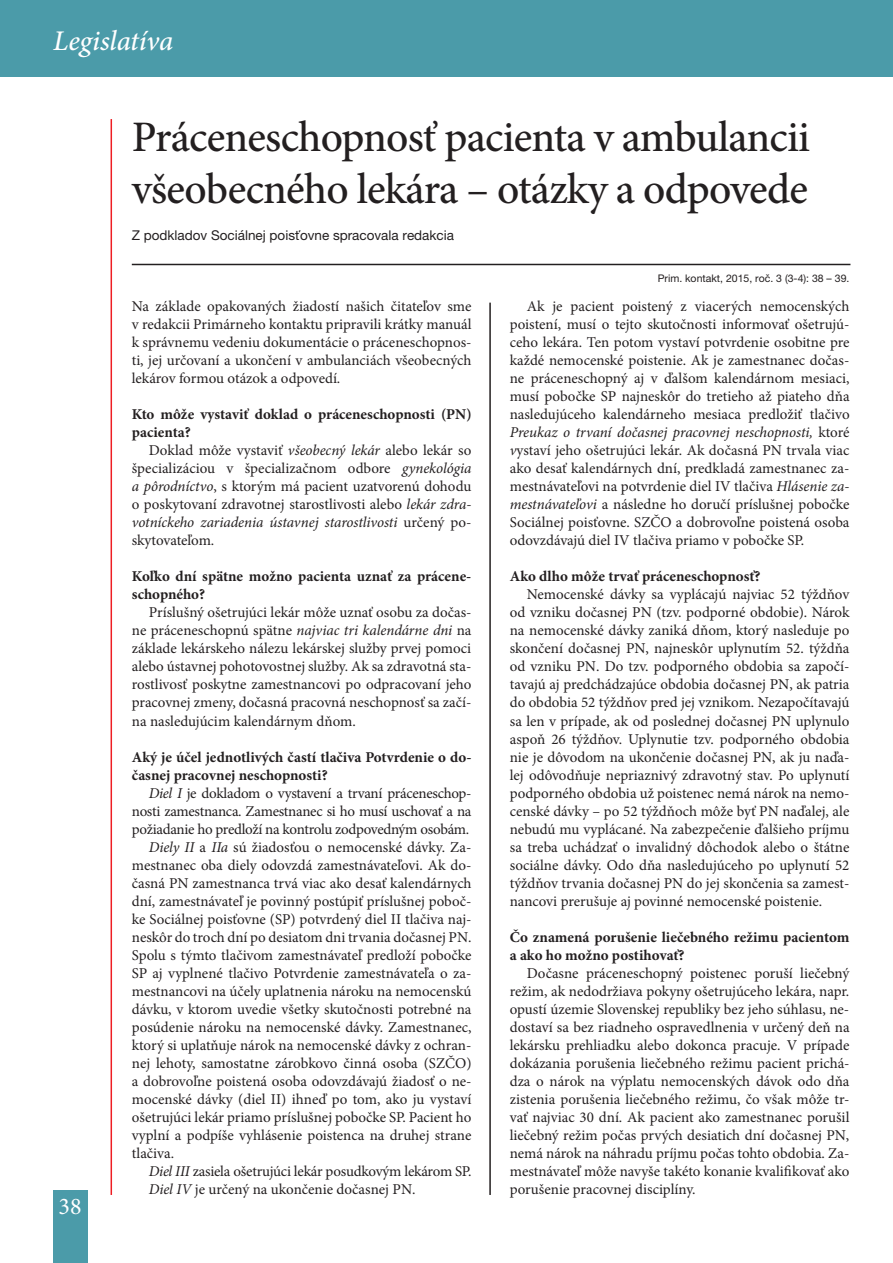
<style>
.page{position:relative;width:893px;height:1263px;background:#fff}
.page>*{position:absolute;margin:0;border:0;box-sizing:border-box;transform-origin:0 0}
.t1{font:500 43.5px/52.2px "Minion Pro";letter-spacing:-.02em;color:#231f20}
.t2{font:italic 500 28.5px "Minion Pro";letter-spacing:-.005em;color:#fff}
.t3{font:24px "Minion Pro";color:#fff}
.t4{font:15px/18px "Minion Pro";color:#231f20;text-align:justify}
.t5{font:700 15px/18px "Minion Pro";color:#231f20}
.t6{font:15px "Minion Pro";letter-spacing:-.02em;color:#231f20}
.t7{font:15px "Minion Pro";letter-spacing:-.025em;color:#231f20}
.t8{font:13.5px "Helvetica Neue LT Pro";color:#231f20}
.t9{font:10.5px "Helvetica Neue LT Pro";color:#231f20}
.s1{font-style:italic}
</style>
<div class="page">
<div style="left:53px;top:1191px;width:34px;height:72px;background:#4b9ba9"></div>
<div style="left:0;top:0;width:893px;height:77px;background:#4b9ba9"></div>
<hr style="left:111px;top:119px;width:1px;height:1076px;background:#ee1d23">
<hr style="left:132px;top:264px;width:718px;height:1px;background:#231f20">
<hr style="left:489px;top:303px;width:2px;height:892px;background:#231f20">
<h2 class="t2" style="left:53px;top:30px;width:122px">Legislatíva</h2>
<h1 class="t1" style="left:132px;top:114px;width:680px">Práceneschopnosť pacienta v ambulancii všeobecného lekára – otázky a odpovede</h1>
<p class="t8" style="left:132px;top:230px;width:324px">Z podkladov Sociálnej poisťovne spracovala redakcia</p>
<h3 class="t3" style="left:59px;top:1196px;width:25px">38</h3>
<p class="t4" style="left:132px;top:299px;width:341px">Na základe opakovaných žiadostí našich čitateľov sme v redakcii Primárneho kontaktu pripravili krátky manuál k správnemu vedeniu dokumentácie o práceneschopnos&shy;ti, jej určovaní a ukončení v ambulanciách všeobecných lekárov formou otázok a odpovedí.</p>
<p class="t5" style="left:132px;top:407px;width:341px">Kto môže vystaviť doklad o práceneschopnosti (PN) pacienta?</p>
<p class="t4" style="left:132px;top:443px;width:341px;text-indent:17px">Doklad môže vystaviť <span class="s1">všeobecný lekár</span> alebo lekár so špecializáciou v špecializačnom odbore <span class="s1">gynekológia a pôrodníctvo</span>, s ktorým má pacient uzatvorenú dohodu o poskytovaní zdravotnej starostlivosti alebo <span class="s1">lekár zdra&shy;votníckeho zariadenia ústavnej starostlivosti</span> určený po&shy;skytovateľom.</p>
<p class="t5" style="left:132px;top:569px;width:341px">Koľko dní spätne možno pacienta uznať za prácene&shy;schopného?</p>
<p class="t4" style="left:132px;top:605px;width:341px;text-indent:17px">Príslušný ošetrujúci lekár môže uznať osobu za dočas&shy;ne práceneschopnú spätne <span class="s1">najviac tri kalendárne dni</span> na základe lekárskeho nálezu lekárskej služby prvej pomoci alebo ústavnej pohotovostnej služby. Ak sa zdravotná sta&shy;rostlivosť poskytne zamestnancovi po odpracovaní jeho pracovnej zmeny, dočasná pracovná neschopnosť sa začí&shy;na nasledujúcim kalendárnym dňom.</p>
<p class="t5" style="left:132px;top:749px;width:341px">Aký je účel jednotlivých častí tlačiva Potvrdenie o do&shy;časnej pracovnej neschopnosti?</p>
<p class="t6" style="left:149px;top:787px;width:324px"><span class="s1">Diel I</span> je dokladom o vystavení a trvaní práceneschop-</p>
<p class="t7" style="left:132px;top:805px;width:341px">nosti zamestnanca. Zamestnanec si ho musí uschovať a na</p>
<p class="t6" style="left:132px;top:823px;width:339px">požiadanie ho predloží na kontrolu zodpovedným osobám.</p>
<p class="t4" style="left:149px;top:839px;width:324px"><span class="s1">Diely II</span> a <span class="s1">IIa</span> sú žiadosťou o nemocenské dávky. Za-</p>
<p class="t4" style="left:132px;top:857px;width:341px">mestnanec oba diely odovzdá zamestnávateľovi. Ak do-</p>
<p class="t4" style="left:132px;top:875px;width:341px">časná PN zamestnanca trvá viac ako desať kalendárnych</p>
<p class="t4" style="left:132px;top:893px;width:341px">dní, zamestnávateľ je povinný postúpiť príslušnej poboč-</p>
<p class="t4" style="left:132px;top:911px;width:341px">ke Sociálnej poisťovne (SP) potvrdený diel II tlačiva naj-</p>
<p class="t4" style="left:132px;top:929px;width:341px">neskôr do troch dní po desiatom dni trvania dočasnej PN.</p>
<p class="t4" style="left:132px;top:947px;width:341px">Spolu s týmto tlačivom zamestnávateľ predloží pobočke</p>
<p class="t4" style="left:132px;top:965px;width:341px">SP aj vyplnené tlačivo Potvrdenie zamestnávateľa o za-</p>
<p class="t4" style="left:132px;top:983px;width:341px">mestnancovi na účely uplatnenia nároku na nemocenskú</p>
<p class="t4" style="left:132px;top:1001px;width:341px">dávku, v ktorom uvedie všetky skutočnosti potrebné na</p>
<p class="t4" style="left:132px;top:1019px;width:341px">posúdenie nároku na nemocenské dávky. Zamestnanec,</p>
<p class="t4" style="left:132px;top:1037px;width:341px">ktorý si uplatňuje nárok na nemocenské dávky z ochran-</p>
<p class="t4" style="left:132px;top:1055px;width:341px">nej lehoty, samostatne zárobkovo činná osoba (SZČO)</p>
<p class="t4" style="left:132px;top:1073px;width:341px">a dobrovoľne poistená osoba odovzdávajú žiadosť o ne-</p>
<p class="t4" style="left:132px;top:1091px;width:341px">mocenské dávky (diel II) ihneď po tom, ako ju vystaví</p>
<p class="t4" style="left:132px;top:1109px;width:341px">ošetrujúci lekár priamo príslušnej pobočke SP. Pacient ho</p>
<p class="t4" style="left:132px;top:1127px;width:341px">vyplní a podpíše vyhlásenie poistenca na druhej strane</p>
<p class="t4" style="left:132px;top:1145px;width:44px">tlačiva.</p>
<p class="t4" style="left:149px;top:1163px;width:324px"><span class="s1">Diel III</span> zasiela ošetrujúci lekár posudkovým lekárom SP.</p>
<p class="t4" style="left:149px;top:1181px;width:268px"><span class="s1">Diel IV</span> je určený na ukončenie dočasnej PN.</p>
<p class="t9" style="left:658px;top:274px;width:193px">Prim. kontakt, 2015, roč. 3 (3-4): 38 – 39.</p>
<p class="t4" style="left:510px;top:299px;width:341px;text-indent:17px">Ak je pacient poistený z viacerých nemocenských poistení, musí o tejto skutočnosti informovať ošetrujú&shy;ceho lekára. Ten potom vystaví potvrdenie osobitne pre každé nemocenské poistenie. Ak je zamestnanec dočas&shy;ne práceneschopný aj v ďalšom kalendárnom mesiaci, musí pobočke SP najneskôr do tretieho až piateho dňa nasledujúceho kalendárneho mesiaca predložiť tlačivo <span class="s1">Preukaz o trvaní dočasnej pracovnej neschopnosti,</span> ktoré <span class="s1">v</span>ystaví jeho ošetrujúci lekár. Ak dočasná PN trvala viac ako desať kalendárnych dní, predkladá zamestnanec za&shy;mestnávateľovi na potvrdenie diel IV tlačiva <span class="s1">Hlásenie za&shy;mestnávateľovi</span> a následne ho doručí príslušnej pobočke Sociálnej poisťovne. SZČO a dobrovoľne poistená osoba odovzdávajú diel IV tlačiva priamo v pobočke SP.</p>
<p class="t5" style="left:510px;top:569px;width:252px">Ako dlho môže trvať práceneschopnosť?</p>
<p class="t4" style="left:510px;top:587px;width:341px;text-indent:17px">Nemocenské dávky sa vyplácajú najviac 52 týždňov od vzniku dočasnej PN (tzv. podporné obdobie). Nárok na nemocenské dávky zaniká dňom, ktorý nasleduje po skončení dočasnej PN, najneskôr uplynutím 52. týždňa od vzniku PN. Do tzv. podporného obdobia sa započí&shy;tavajú aj predchádzajúce obdobia dočasnej PN, ak patria do obdobia 52 týždňov pred jej vznikom. Nezapočítavajú sa len v prípade, ak od poslednej dočasnej PN uplynulo aspoň 26 týždňov. Uplynutie tzv. podporného obdobia nie je dôvodom na ukončenie dočasnej PN, ak ju naďa&shy;lej odôvodňuje nepriaznivý zdravotný stav. Po uplynutí podporného obdobia už poistenec nemá nárok na nemo&shy;censké dávky – po 52 týždňoch môže byť PN naďalej, ale nebudú mu vyplácané. Na zabezpečenie ďalšieho príjmu sa treba uchádzať o invalidný dôchodok alebo o štátne sociálne dávky. Odo dňa nasledujúceho po uplynutí 52 týždňov trvania dočasnej PN do jej skončenia sa zamest&shy;nancovi prerušuje aj povinné nemocenské poistenie.</p>
<p class="t5" style="left:510px;top:929px;width:341px">Čo znamená porušenie liečebného režimu pacientom a ako ho možno postihovať?</p>
<p class="t4" style="left:510px;top:965px;width:341px;text-indent:17px">Dočasne práceneschopný poistenec poruší liečebný režim, ak nedodržiava pokyny ošetrujúceho lekára, napr. opustí územie Slovenskej republiky bez jeho súhlasu, ne&shy;dostaví sa bez riadneho ospravedlnenia v určený deň na lekársku prehliadku alebo dokonca pracuje. V prípade dokázania porušenia liečebného režimu pacient prichá&shy;dza o nárok na výplatu nemocenských dávok odo dňa zistenia porušenia liečebného režimu, čo však môže tr&shy;vať najviac 30 dní. Ak pacient ako zamestnanec porušil liečebný režim počas prvých desiatich dní dočasnej PN, nemá nárok na náhradu príjmu počas tohto obdobia. Za&shy;mestnávateľ môže navyše takéto konanie kvalifikovať ako porušenie pracovnej disciplíny.</p>
</div>
